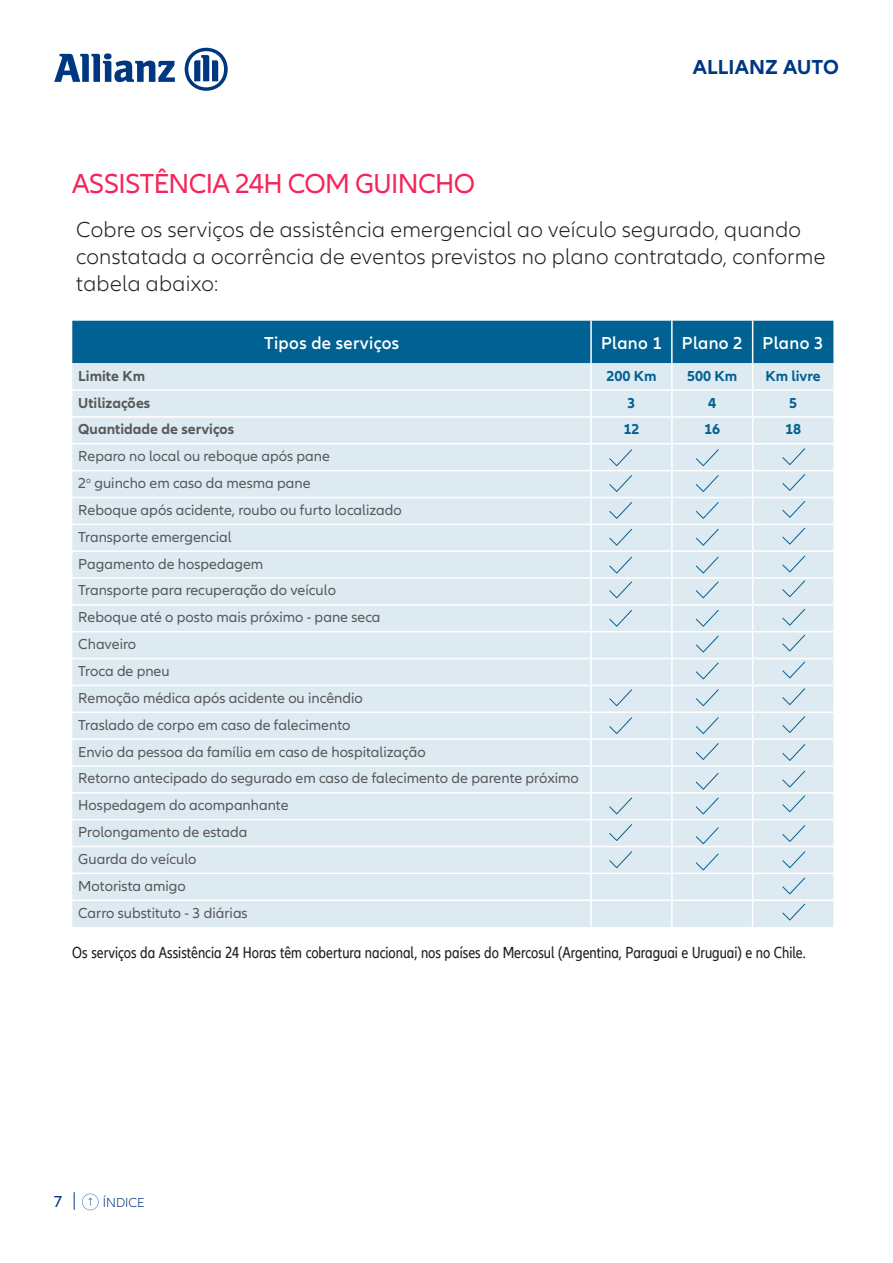
<style>
.page{position:relative;width:893px;height:1263px;background:#fff}
.page>*{position:absolute;margin:0;border:0;box-sizing:border-box;transform-origin:0 0}
.CHAMADAS{font:28.5px "Allianz Neo";letter-spacing:-.02em;color:#f62459}
.t1{font:300 22.5px/27px "Allianz Neo";letter-spacing:.01em;color:#231f20}
.t2{font:700 21px "Allianz Neo";letter-spacing:.005em;color:#003781}
.t3{font:600 18px "Allianz Neo";letter-spacing:.02em;color:#fff}
.t4{font:condensed 16.5px "Allianz Neo";color:#231f20}
.t5{font:16.5px "Allianz Neo";color:#003781}
.t6{font:15px "Allianz Neo";color:#57585a}
.t7{font:700 15px "Allianz Neo";color:#57585a}
.t8{font:700 15px "Allianz Neo";color:#006192}
.t9{font:300 13.5px "Allianz Neo";color:#003781}
</style>
<div class="page">
<svg style="left:54px;top:53px;width:121px;height:29px"></svg>
<svg style="left:185px;top:48px;width:43px;height:43px"></svg>
<svg style="left:82px;top:1194px;width:17px;height:16px"></svg>
<svg style="left:74px;top:1192px;width:1px;height:18px"></svg>
<svg style="left:72px;top:321px;width:761px;height:606px;background:#cfe1ea"></svg>
<h3 class="t2" style="left:693px;top:54px;width:148px">ALLIANZ AUTO</h3>
<p class="CHAMADAS" style="left:72px;top:167px;width:405px">ASSISTÊNCIA 24H COM GUINCHO</p>
<p class="t1" style="left:76px;top:217px;width:751px">Cobre os serviços de assistência emergencial ao veículo segurado, quando constatada a ocorrência de eventos previstos no plano contratado, conforme tabela abaixo:</p>
<p class="t3" style="left:264px;top:332px;width:137px">Tipos de serviços</p>
<p class="t3" style="left:601px;top:332px;width:62px">Plano 1</p>
<p class="t3" style="left:682px;top:332px;width:62px">Plano 2</p>
<p class="t3" style="left:763px;top:332px;width:62px">Plano 3</p>
<p class="t7" style="left:78px;top:367px;width:68px">Limite Km</p>
<p class="t8" style="left:606px;top:367px;width:52px">200 Km</p>
<p class="t8" style="left:687px;top:367px;width:52px">500 Km</p>
<p class="t8" style="left:765px;top:367px;width:57px">Km livre</p>
<p class="t7" style="left:78px;top:394px;width:74px">Utilizações</p>
<p class="t8" style="left:627px;top:394px;width:10px">3</p>
<p class="t8" style="left:708px;top:394px;width:10px">4</p>
<p class="t8" style="left:789px;top:394px;width:10px">5</p>
<p class="t7" style="left:78px;top:421px;width:158px">Quantidade de serviços</p>
<p class="t8" style="left:623px;top:421px;width:18px">12</p>
<p class="t8" style="left:704px;top:421px;width:18px">16</p>
<p class="t8" style="left:785px;top:421px;width:18px">18</p>
<p class="t6" style="left:78px;top:448px;width:253px">Reparo no local ou reboque após pane</p>
<p class="t6" style="left:78px;top:475px;width:234px">2<sup>o</sup> guincho em caso da mesma pane</p>
<p class="t6" style="left:78px;top:501px;width:325px">Reboque após acidente, roubo ou furto localizado</p>
<p class="t6" style="left:78px;top:528px;width:155px">Transporte emergencial</p>
<p class="t6" style="left:78px;top:555px;width:186px">Pagamento de hospedagem</p>
<p class="t6" style="left:78px;top:582px;width:259px">Transporte para recuperação do veículo</p>
<p class="t6" style="left:78px;top:609px;width:304px">Reboque até o posto mais próximo - pane seca</p>
<p class="t6" style="left:78px;top:636px;width:59px">Chaveiro</p>
<p class="t6" style="left:78px;top:662px;width:93px">Troca de pneu</p>
<p class="t6" style="left:78px;top:689px;width:286px">Remoção médica após acidente ou incêndio</p>
<p class="t6" style="left:78px;top:716px;width:274px">Traslado de corpo em caso de falecimento</p>
<p class="t6" style="left:78px;top:743px;width:349px">Envio da pessoa da família em caso de hospitalização</p>
<p class="t6" style="left:78px;top:770px;width:502px">Retorno antecipado do segurado em caso de falecimento de parente próximo</p>
<p class="t6" style="left:78px;top:797px;width:212px">Hospedagem do acompanhante</p>
<p class="t6" style="left:78px;top:823px;width:171px">Prolongamento de estada</p>
<p class="t6" style="left:78px;top:850px;width:120px">Guarda do veículo</p>
<p class="t6" style="left:78px;top:877px;width:109px">Motorista amigo</p>
<p class="t6" style="left:78px;top:904px;width:171px">Carro substituto - 3 diárias</p>
<p class="t4" style="left:72px;top:943px;width:735px">Os serviços da Assistência 24 Horas têm cobertura nacional, nos países do Mercosul (Argentina, Paraguai e Uruguai) e no Chile.</p>
<p class="t5" style="left:54px;top:1192px;width:10px">7</p>
<p class="t9" style="left:103px;top:1195px;width:43px">ÍNDICE</p>
</div>
